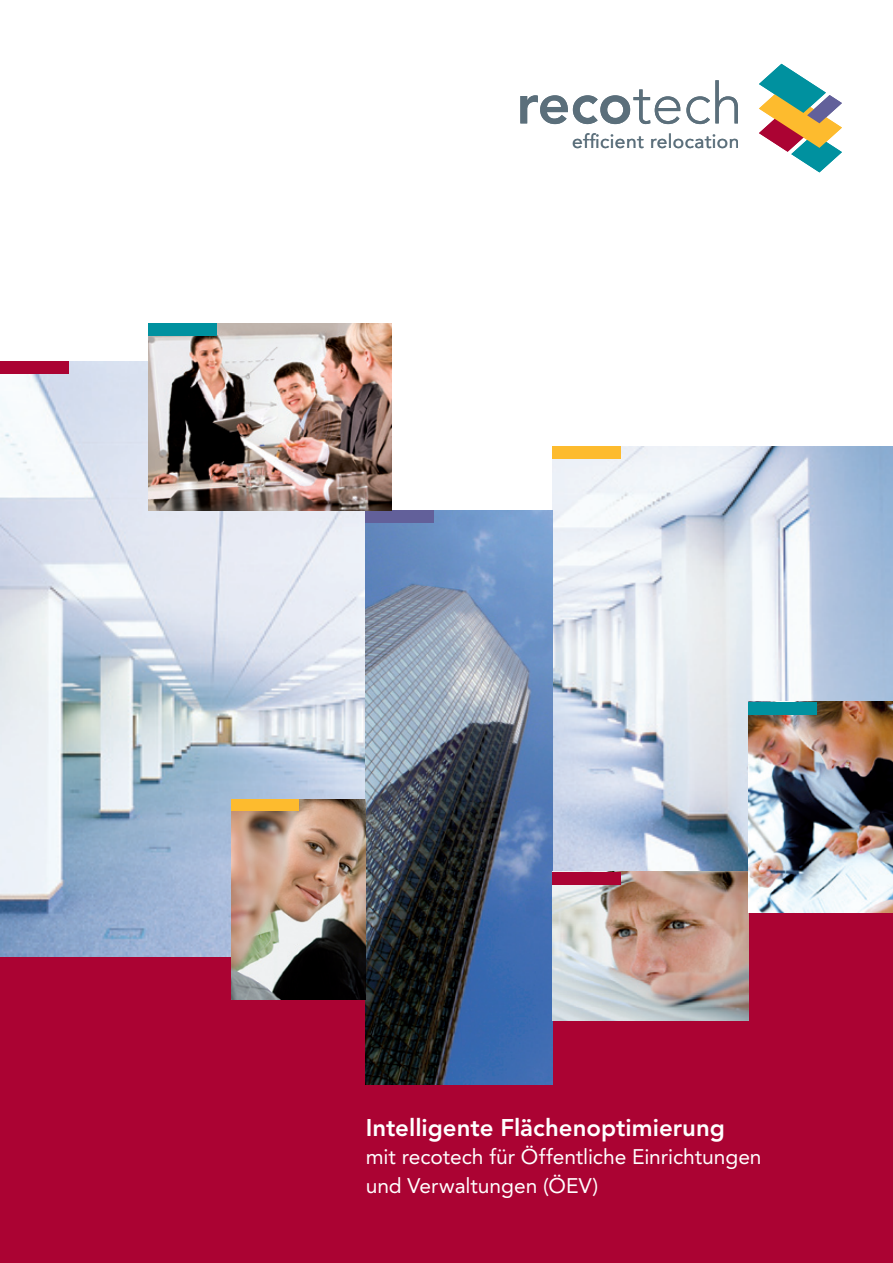
<style>
.page{position:relative;width:893px;height:1263px;background:#fff}
.page>*{position:absolute;margin:0;border:0;box-sizing:border-box;transform-origin:0 0}
.t1{font:800 57px "Avenir";color:#5b6f7b}
.Copy{font:800 24px "Avenir";color:#fff}
.Copy-2{font:21px/28.5px "Avenir";color:#fff}
.t2{font:19.2px "Avenir";letter-spacing:.02em;color:#5b6f7b}
.s1{font-weight:300}
</style>
<div class="page">
<div style="left:0;top:901px;width:893px;height:362px;background:#ab0333"></div>
<svg style="left:759px;top:64px;width:83px;height:108px"></svg>
<img style="left:0;top:361px;width:366px;height:596px">
<img style="left:553px;top:446px;width:340px;height:426px">
<img style="left:366px;top:510px;width:187px;height:574px">
<img style="left:553px;top:872px;width:195px;height:148px">
<div style="left:553px;top:446px;width:68px;height:13px;background:#fdbb2e"></div>
<div style="left:0;top:361px;width:68px;height:13px;background:#ab0333"></div>
<div style="left:553px;top:872px;width:68px;height:12px;background:#ab0333"></div>
<div style="left:366px;top:510px;width:68px;height:13px;background:#62609a"></div>
<img style="left:149px;top:323px;width:242px;height:187px">
<img style="left:748px;top:702px;width:145px;height:210px">
<img style="left:232px;top:799px;width:134px;height:200px">
<div style="left:149px;top:323px;width:68px;height:13px;background:#00919f"></div>
<div style="left:232px;top:799px;width:67px;height:12px;background:#fdbb2e"></div>
<div style="left:748px;top:702px;width:68px;height:12px;background:#00919f"></div>
<p class="t1" style="left:516px;top:70px;width:228px">reco<span class="s1">tech</span></p>
<p class="t2" style="left:572px;top:130px;width:169px">efficient relocation</p>
<p class="Copy" style="left:366px;top:1113px;width:361px">Intelligente Flächenoptimierung</p>
<p class="Copy-2" style="left:366px;top:1143px;width:397px">mit recotech für Öffentliche Einrichtungen und Verwaltungen (ÖEV)</p>
</div>
